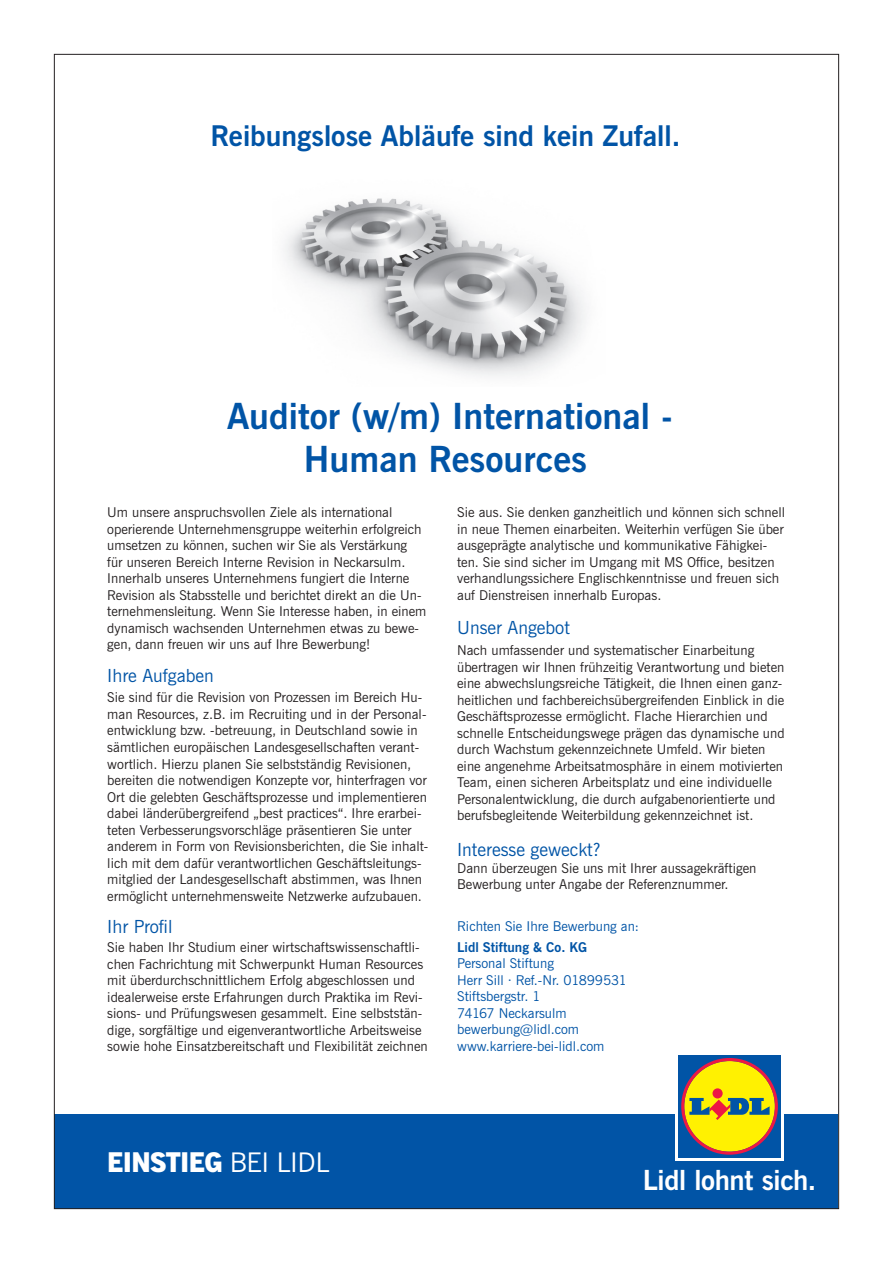
<style>
.page{position:relative;width:893px;height:1263px;background:#fff}
.page>*{position:absolute;margin:0;border:0;box-sizing:border-box;transform-origin:0 0}
.t1{font:36px/43.2px "News Gothic Bd BT";color:#0154a6;text-align:center}
.t2{font:28.5px "News Gothic Bd BT";color:#0154a6}
.t3{font:27.6px "News Gothic Bd BT";letter-spacing:-.015em;color:#fff}
.t4{font:27px "News Gothic X Bd";letter-spacing:-.025em;color:#fff}
.t5{font:18px "News Gothic BT";color:#0154a6}
.t6{font:13.5px/16.5px "News Gothic BT";color:#231f20}
.t7{font:13.5px/16.5px "News Gothic BT";color:#0154a6}
.t8{font:13.5px "News Gothic Bd BT";color:#0154a6}
.s1{font-family:"News Gothic BT"}
</style>
<div class="page">
<div style="left:54px;top:1114px;width:784px;height:95px;background:#0154a6"></div>
<div style="left:675px;top:1052px;width:109px;height:108px;background:#fff"></div>
<div style="left:678px;top:1055px;width:103px;height:102px;background:#0154a6"></div>
<svg style="left:681px;top:1058px;width:97px;height:97px"></svg>
<img style="left:284px;top:198px;width:302px;height:178px">
<h2 class="t2" style="left:210px;top:117px;width:472px">Reibungslose Abläufe sind kein Zufall.</h2>
<h1 class="t1" style="left:227px;top:396px;width:447px">Auditor (w/m) International -<br>Human Resources</h1>
<p class="t6" style="left:107px;top:504px;width:321px">Um unsere anspruchsvollen Ziele als international operierende Unternehmensgruppe weiterhin erfolgreich umsetzen zu können, suchen wir Sie als Verstärkung<br>für unseren Bereich I nterne Revision in Neckarsulm.<br>I nnerhalb unseres Unternehmens fungiert die I nterne Revision als Stabsstelle und berichtet direkt an die Un&shy;ternehmensleitung. Wenn Sie I nteresse haben, in einem dynamisch wachsenden Unternehmen etwas zu bewe&shy;gen, dann freuen wir uns auf I hre Bewerbung!</p>
<h3 class="t5" style="left:107px;top:663px;width:108px">I hre Aufgaben</h3>
<p class="t6" style="left:107px;top:690px;width:323px">Sie sind für die Revision von Prozessen im Bereich Hu&shy;man Resources, z.B. im Recruiting und in der Personal&shy;entwicklung bzw. -betreuung, in Deutschland sowie in sämtlichen europäischen Landesgesellschaften verant&shy;wortlich. Hierzu planen Sie selbstständig Revisionen, bereiten die notwendigen Konzepte vor, hinterfragen vor Ort die gelebten Geschäftsprozesse und implementieren dabei länderübergreifend „best practices“. I hre erarbei&shy;teten Verbesserungsvorschläge präsentieren Sie unter anderem in Form von Revisionsberichten, die Sie inhalt&shy;lich mit dem dafür verantwortlichen Geschäftsleitungs&shy;mitglied der Landesgesellschaft abstimmen, was I hnen ermöglicht unternehmensweite Netzwerke aufzubauen.</p>
<h3 class="t5" style="left:107px;top:915px;width:67px">I hr Profil</h3>
<p class="t6" style="left:107px;top:939px;width:322px">Sie haben I hr Studium einer wirtschaftswissenschaftli&shy;chen Fachrichtung mit Schwerpunkt Human Resources mit überdurchschnittlichem Erfolg abgeschlossen und idealerweise erste Erfahrungen durch Praktika im Revi&shy;sions- und Prüfungswesen gesammelt. Eine selbststän&shy;dige, sorgfältige und eigenverantwortliche Arbeitsweise sowie hohe Einsatzbereitschaft und Flexibilität zeichnen</p>
<p class="t6" style="left:457px;top:504px;width:329px">Sie aus. Sie denken ganzheitlich und können sich schnell in neue Themen einarbeiten. Weiterhin verfügen Sie über ausgeprägte analytische und kommunikative Fähigkei&shy;ten. Sie sind sicher im Umgang mit MS Office, besitzen verhandlungssichere Englischkenntnisse und freuen sich auf Dienstreisen innerhalb Europas.</p>
<h3 class="t5" style="left:457px;top:616px;width:114px">Unser Angebot</h3>
<p class="t6" style="left:457px;top:642px;width:329px">Nach umfassender und systematischer Einarbeitung übertragen wir I hnen frühzeitig Verantwortung und bieten eine abwechslungsreiche Tätigkeit, die I hnen einen ganz&shy;heitlichen und fachbereichsübergreifenden Einblick in die Geschäftsprozesse ermöglicht. Flache Hierarchien und schnelle Entscheidungswege prägen das dynamische und durch Wachstum gekennzeichnete Umfeld. Wir bieten eine angenehme Arbeitsatmosphäre in einem motivierten Team, einen sicheren Arbeitsplatz und eine individuelle Personalentwicklung, die durch aufgabenorientierte und berufsbegleitende Weiterbildung gekennzeichnet ist.</p>
<h3 class="t5" style="left:457px;top:838px;width:145px">I nteresse geweckt?</h3>
<p class="t6" style="left:457px;top:860px;width:301px">Dann überzeugen Sie uns mit I hrer aussagekräftigen<br>Bewerbung unter Angabe der Referenznummer.</p>
<p class="t7" style="left:457px;top:918px;width:183px">Richten Sie I hre Bewerbung an:</p>
<p class="t8" style="left:457px;top:938px;width:131px">Lidl Stiftung &amp; Co. KG</p>
<p class="t7" style="left:457px;top:955px;width:171px">Personal Stiftung<br>Herr Sill · Ref.-Nr. 01899531<br>Stiftsbergstr. 1<br>74167 Neckarsulm bewerbung@lidl.com www.karriere-bei-lidl.com</p>
<h3 class="t4" style="left:107px;top:1145px;width:216px">EINSTIEG <span class="s1">bei Lidl</span></h3>
<h3 class="t3" style="left:643px;top:1162px;width:175px">Lidl lohnt sich.</h3>
</div>
